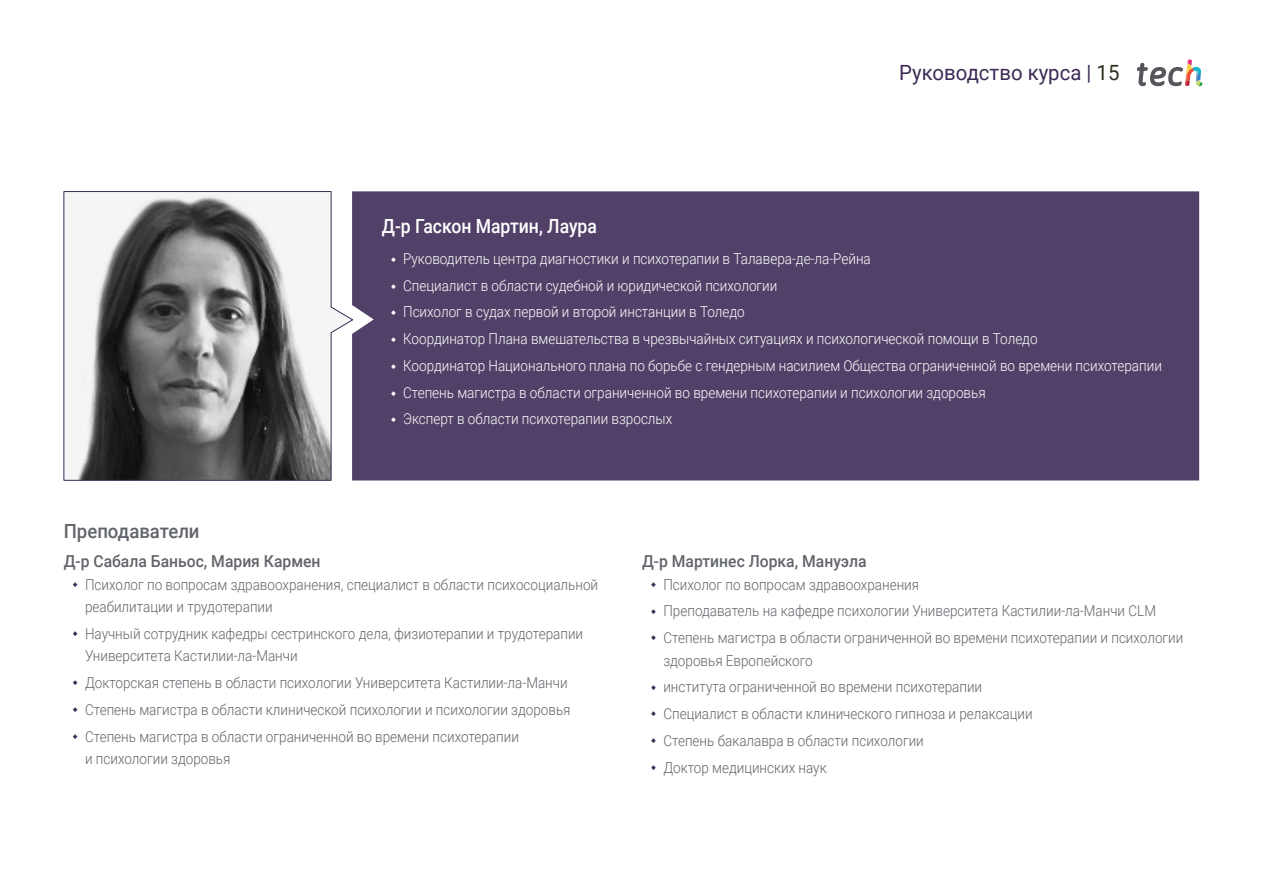
<style>
.page{position:relative;width:1263px;height:893px;background:#fff}
.page>*{position:absolute;margin:0;border:0;box-sizing:border-box;transform-origin:0 0}
.t1{font:21px "Roboto";color:#3d2b56}
.t2{font:500 19.5px "Roboto";color:#fff;scale:.9 1}
.t3{font:500 19.5px "Roboto";color:#61646a;scale:.95 1}
.t4{font:500 16.5px "Roboto";color:#61646a;scale:.95 1}
.t5{font:300 15px/26.7px "Roboto";color:#61646a;scale:.9 1}
.t6{font:300 15px/26.7px "Roboto";color:#fff;scale:.9 1}
.s1{color:#312e20}
</style>
<div class="page">
<svg style="left:1137px;top:60px;width:65px;height:27px"></svg>
<div style="left:353px;top:191px;width:846px;height:289px;background:#514168"></div>
<svg style="left:63px;top:191px;width:290px;height:290px"></svg>
<svg style="left:391px;top:257px;width:5px;height:5px"></svg>
<svg style="left:391px;top:284px;width:5px;height:5px"></svg>
<svg style="left:391px;top:310px;width:5px;height:5px"></svg>
<svg style="left:391px;top:337px;width:5px;height:5px"></svg>
<svg style="left:391px;top:364px;width:5px;height:5px"></svg>
<svg style="left:391px;top:391px;width:5px;height:5px"></svg>
<svg style="left:391px;top:417px;width:5px;height:5px"></svg>
<h1 class="t1" style="left:899px;top:57px;width:222px">Руководство курса | <span class="s1">15</span></h1>
<h2 class="t3" style="left:64px;top:517px;width:144px">Преподаватели</h2>
<h2 class="t2" style="left:382px;top:212px;width:240px">Д-р Гаскон Мартин, Лаура</h2>
<p class="t6" style="left:403px;top:244px;width:845px">Руководитель центра диагностики и психотерапии в Талавера-де-ла-Рейна<br>Специалист в области судебной и юридической психологии<br>Психолог в судах первой и второй инстанции в Толедо<br>Координатор Плана вмешательства в чрезвычайных ситуациях и психологической помощи в Толедо<br>Координатор Национального плана по борьбе с гендерным насилием Общества ограниченной во времени психотерапии Степень магистра в области ограниченной во времени психотерапии и психологии здоровья<br>Эксперт в области психотерапии взрослых</p>
<p class="t4" style="left:64px;top:550px;width:272px">Д-р Сабала Баньос, Мария Кармен</p>
<p class="t5" style="left:85px;top:572px;width:572px;line-height:22.5px">Психолог по вопросам здравоохранения, специалист в области психосоциальной реабилитации и трудотерапии</p>
<p class="t5" style="left:85px;top:622px;width:555px;line-height:22.5px">Научный сотрудник кафедры сестринского дела, физиотерапии и трудотерапии<br>Университета Кастилии-ла-Манчи</p>
<p class="t5" style="left:85px;top:669px;width:541px">Докторская степень в области психологии Университета Кастилии-ла-Манчи<br>Степень магистра в области клинической психологии и психологии здоровья<br>Степень магистра в области ограниченной во времени психотерапии</p>
<p class="t5" style="left:85px;top:745px;width:163px">и психологии здоровья</p>
<p class="t4" style="left:642px;top:550px;width:238px">Д-р Мартинес Лорка, Мануэла</p>
<p class="t5" style="left:663px;top:570px;width:579px">Психолог по вопросам здравоохранения<br>Преподаватель на кафедре психологии Университета Кастилии-ла-Манчи CLM<br>Степень магистра в области ограниченной во времени психотерапии и психологии</p>
<p class="t5" style="left:663px;top:646px;width:412px">здоровья Европейского<br>института ограниченной во времени психотерапии Специалист в области клинического гипноза и релаксации Степень бакалавра в области психологии<br>Доктор медицинских наук</p>
</div>
